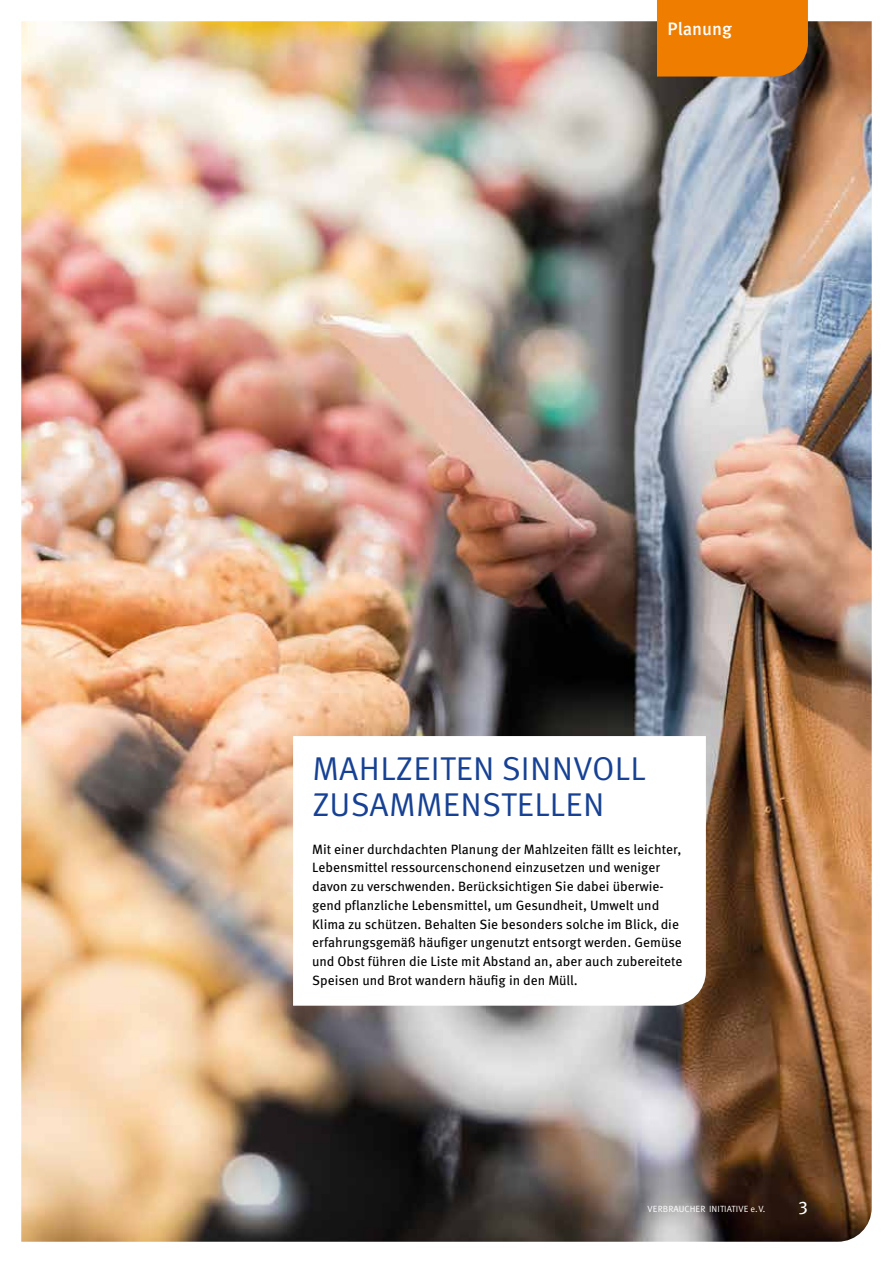
<style>
.page{position:relative;width:893px;height:1263px;background:#fff}
.page>*{position:absolute;margin:0;border:0;box-sizing:border-box;transform-origin:0 0}
.t1{font:33px/36px "Meta Pro Norm";letter-spacing:.01em;color:#164194}
.t2{font:500 18px "Meta Pro";color:#fff}
.t3{font:18px "Meta Pro";color:#fff}
.t4{font:13.5px/18.8px "Meta Pro";color:#000}
.t5{font:9px "Meta Pro Norm";letter-spacing:.01em;color:#fff}
</style>
<div class="page">
<img style="left:21px;top:21px;width:851px;height:1221px">
<svg style="left:293px;top:736px;width:413px;height:270px"></svg>
<div style="left:657px;top:0;width:151px;height:77px;background:#ef7d00"></div>
<h2 class="t2" style="left:668px;top:15px;width:66px">Planung</h2>
<h1 class="t1" style="left:312px;top:748px;width:335px">MAHLZEITEN SINNVOLL<br>ZUSAMMENSTELLEN</h1>
<p class="t4" style="left:312px;top:839px;width:372px">Mit einer durchdachten Planung der Mahlzeiten fällt es leichter, Lebensmittel ressourcenschonend einzusetzen und weniger davon zu verschwenden. Berücksichtigen Sie dabei überwie&shy;gend pflanzliche Lebensmittel, um Gesundheit, Umwelt und Klima zu schützen. Behalten Sie besonders solche im Blick, die erfahrungsgemäß häufiger ungenutzt entsorgt werden. Gemüse und Obst führen die Liste mit Abstand an, aber auch zubereitete Speisen und Brot wandern häufig in den Müll.</p>
<p class="t5" style="left:648px;top:1202px;width:119px">VERBRAUCHER INITIATIVE e.V.</p>
<h2 class="t3" style="left:798px;top:1191px;width:11px">3</h2>
</div>
